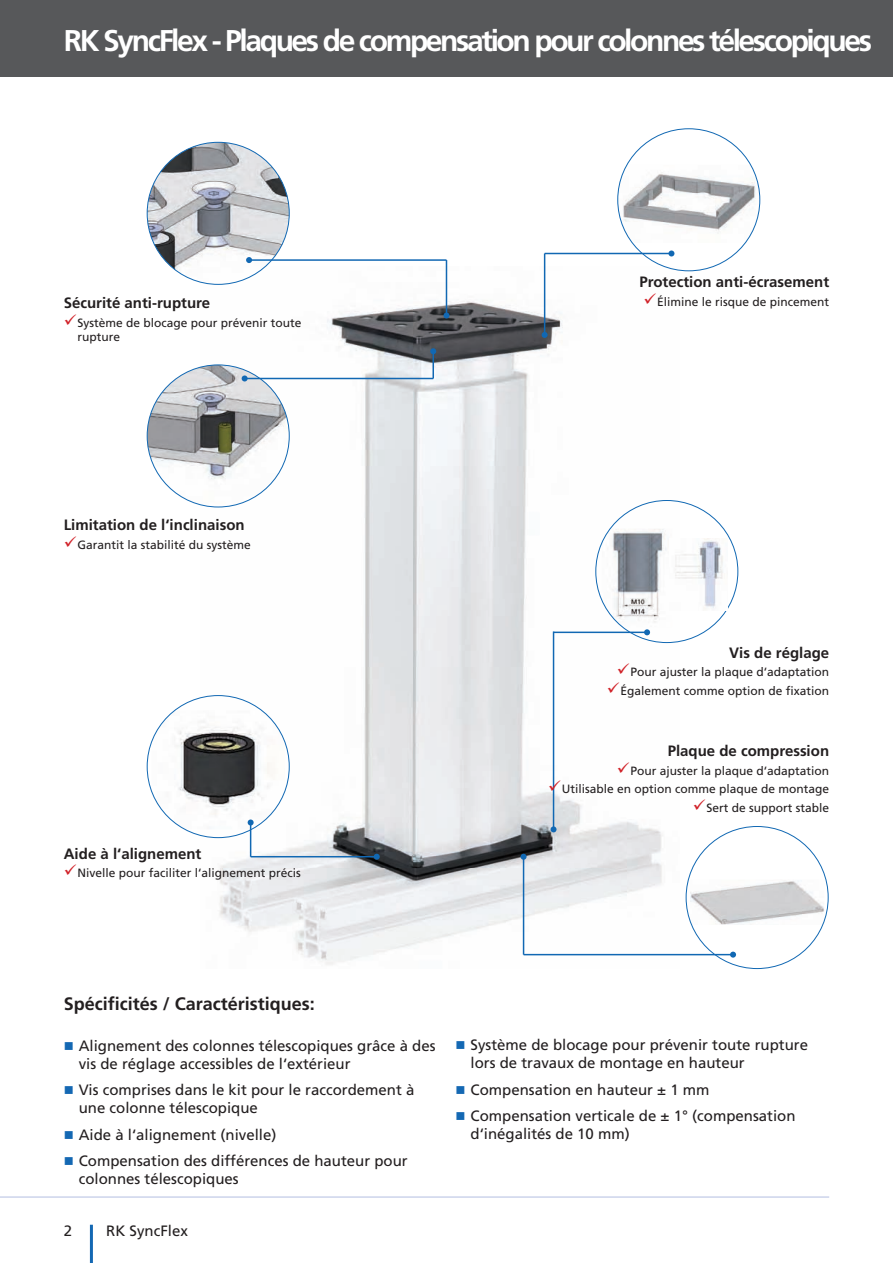
<style>
.page{position:relative;width:893px;height:1263px;background:#fff}
.page>*{position:absolute;margin:0;border:0;box-sizing:border-box;transform-origin:0 0}
.t1{font:700 30px "Frutiger";letter-spacing:-.08em;color:#fff}
.t2{font:700 18px "Frutiger";color:#231f20}
.t3{font:15px/18px "Frutiger";color:#231f20}
.t4{font:700 15px "Frutiger";color:#231f20}
.t5{font:12px/18.6px "Frutiger";color:#231f20;text-align:right}
.s1{color:#1468b3}
</style>
<div class="page">
<img style="left:201px;top:266px;width:478px;height:699px">
<img style="left:602px;top:529px;width:70px;height:98px">
<img style="left:152px;top:710px;width:133px;height:119px">
<hr style="left:250px;top:822px;width:1px;height:35px;background:#1168b3">
<svg style="left:248px;top:819px;width:6px;height:6px"></svg>
<hr style="left:251px;top:856px;width:126px;height:1px;background:#1168b3">
<svg style="left:374px;top:854px;width:6px;height:6px"></svg>
<hr style="left:553px;top:631px;width:1px;height:198px;background:#1168b3">
<svg style="left:550px;top:826px;width:6px;height:6px"></svg>
<hr style="left:553px;top:632px;width:94px;height:1px;background:#1168b3">
<svg style="left:644px;top:629px;width:6px;height:6px"></svg>
<img style="left:147px;top:142px;width:142px;height:142px;border-radius:71px">
<img style="left:618px;top:165px;width:141px;height:78px">
<hr style="left:545px;top:253px;width:126px;height:1px;background:#1168b3">
<svg style="left:668px;top:250px;width:6px;height:6px"></svg>
<hr style="left:544px;top:253px;width:1px;height:82px;background:#1168b3">
<svg style="left:542px;top:332px;width:6px;height:6px"></svg>
<hr style="left:446px;top:260px;width:1px;height:55px;background:#1168b3">
<svg style="left:443px;top:312px;width:6px;height:6px"></svg>
<hr style="left:249px;top:259px;width:197px;height:2px;background:#1168b3">
<svg style="left:246px;top:257px;width:6px;height:6px"></svg>
<img style="left:147px;top:365px;width:142px;height:139px">
<hr style="left:432px;top:351px;width:2px;height:27px;background:#1168b3">
<svg style="left:430px;top:348px;width:6px;height:6px"></svg>
<hr style="left:245px;top:378px;width:188px;height:1px;background:#1168b3">
<svg style="left:242px;top:375px;width:6px;height:6px"></svg>
<img style="left:690px;top:880px;width:134px;height:45px">
<hr style="left:524px;top:954px;width:209px;height:1px;background:#1168b3">
<svg style="left:730px;top:952px;width:6px;height:6px"></svg>
<hr style="left:523px;top:857px;width:1px;height:98px;background:#1168b3">
<svg style="left:521px;top:854px;width:6px;height:6px"></svg>
<img style="left:669px;top:539px;width:54px;height:71px">
<div style="left:0;top:0;width:893px;height:77px;background:#57585a"></div>
<hr style="left:90px;top:1225px;width:3px;height:38px;background:#1468b3">
<hr style="left:0;top:1196px;width:829px;height:2px;background:#ccd4eb">
<svg style="left:618px;top:663px;width:11px;height:11px"></svg>
<svg style="left:608px;top:682px;width:11px;height:11px"></svg>
<svg style="left:645px;top:293px;width:11px;height:11px"></svg>
<svg style="left:618px;top:762px;width:11px;height:10px"></svg>
<svg style="left:549px;top:780px;width:11px;height:11px"></svg>
<h1 class="t1" style="left:64px;top:23px;width:810px">RK SyncFlex - Plaques de compensation pour colonnes télescopiques</h1>
<p class="t4" style="left:64px;top:294px;width:148px">Sécurité anti-rupture</p>
<p class="t5" style="left:77px;top:315px;width:226px;line-height:14.4px;text-align:left">Système de blocage pour prévenir toute rupture</p>
<p class="t4" style="left:639px;top:273px;width:191px">Protection anti-écrasement</p>
<p class="t5" style="left:657px;top:293px;width:174px">Élimine le risque de pincement</p>
<p class="t4" style="left:64px;top:516px;width:182px">Limitation de l‘inclinaison</p>
<p class="t5" style="left:77px;top:535px;width:175px">Garantit la stabilité du système</p>
<p class="t4" style="left:64px;top:845px;width:139px">Aide à l‘alignement</p>
<p class="t5" style="left:77px;top:864px;width:225px">Nivelle pour faciliter l‘alignement précis</p>
<p class="t4" style="left:729px;top:644px;width:102px">Vis de réglage</p>
<p class="t5" style="left:620px;top:663px;width:210px">Pour ajuster la plaque d‘adaptation<br>Également comme option de fixation</p>
<p class="t4" style="left:668px;top:742px;width:163px">Plaque de compression</p>
<p class="t5" style="left:562px;top:761px;width:269px">Pour ajuster la plaque d‘adaptation<br>Utilisable en option comme plaque de montage<br>Sert de support stable</p>
<p class="t2" style="left:64px;top:993px;width:253px">Spécificités / Caractéristiques:</p>
<p class="t3" style="left:79px;top:1036px;width:358px;text-indent:-15px"><span class="s1">■</span> Alignement des colonnes télescopiques grâce à des vis de réglage accessibles de l‘extérieur</p>
<p class="t3" style="left:79px;top:1081px;width:337px;text-indent:-15px"><span class="s1">■</span> Vis comprises dans le kit pour le raccordement à une colonne télescopique</p>
<p class="t3" style="left:64px;top:1125px;width:214px"><span class="s1">■</span> Aide à l‘alignement (nivelle)</p>
<p class="t3" style="left:79px;top:1152px;width:330px;text-indent:-15px"><span class="s1">■</span> Compensation des différences de hauteur pour colonnes télescopiques</p>
<p class="t3" style="left:64px;top:1222px;width:10px">2</p>
<p class="t3" style="left:106px;top:1222px;width:83px">RK SyncFlex</p>
<p class="t3" style="left:470px;top:1036px;width:339px;text-indent:-15px"><span class="s1">■</span> Système de blocage pour prévenir toute rupture lors de travaux de montage en hauteur</p>
<p class="t3" style="left:455px;top:1081px;width:256px"><span class="s1">■</span> Compensation en hauteur ± 1 mm</p>
<p class="t3" style="left:470px;top:1107px;width:327px;text-indent:-15px"><span class="s1">■</span> Compensation verticale de ± 1° (compensation d‘inégalités de 10 mm)</p>
</div>
